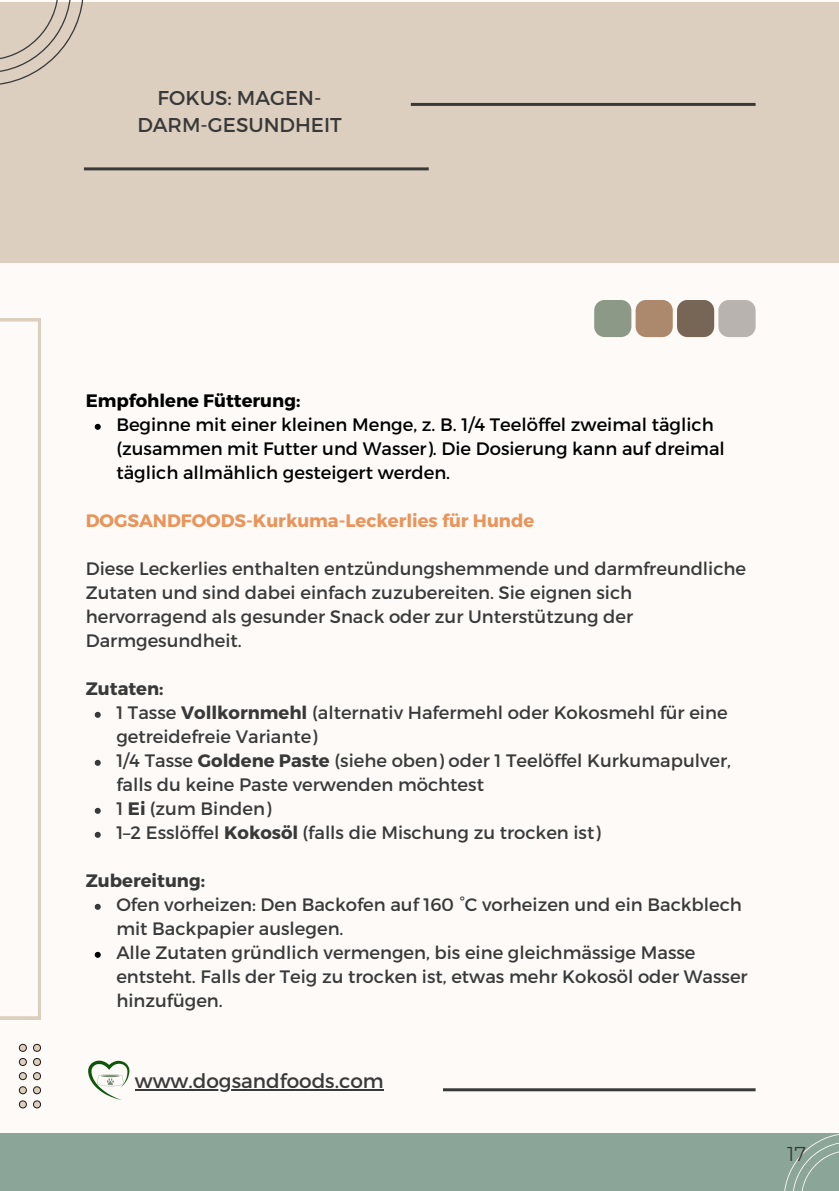
<style>
.page{position:relative;width:839px;height:1191px;background:#fff}
.page>*{position:absolute;margin:0;border:0;box-sizing:border-box;transform-origin:0 0}
.t1{font:20px/27px "Montserrat";color:#393939;text-align:center}
.t2{font:18px/24px "Montserrat";color:#393939}
.t3{font:18px/24px "Montserrat";color:#000}
.t4{font:700 18px "Montserrat";color:#e9945a}
.t5{font:700 18px "Montserrat";color:#000}
.t6{font:700 18px "Montserrat";color:#393939}
.s1{font-weight:700}
</style>
<div class="page">
<div style="left:0;top:0;width:838px;height:1191px;background:#fdfaf7"></div>
<div style="left:0;top:2px;width:838px;height:261px;background:#dccfbf"></div>
<hr style="left:411px;top:103px;width:344px;height:3px;background:#393939">
<hr style="left:84px;top:167px;width:344px;height:3px;background:#393939">
<div style="left:0;top:1133px;width:838px;height:58px;background:#8ba699"></div>
<hr style="left:443px;top:1088px;width:312px;height:3px;background:#393939">
<svg style="left:0;top:319px;width:41px;height:700px"></svg>
<div style="left:594px;top:300px;width:37px;height:37px;background:#8b9986;border-radius:10px"></div>
<div style="left:635px;top:300px;width:37px;height:37px;background:#ac886c;border-radius:10px"></div>
<div style="left:677px;top:300px;width:37px;height:37px;background:#776555;border-radius:10px"></div>
<div style="left:718px;top:300px;width:37px;height:37px;background:#b8b3ae;border-radius:10px"></div>
<svg style="left:0;top:0;width:84px;height:85px"></svg>
<svg style="left:784px;top:1134px;width:54px;height:57px"></svg>
<svg style="left:33px;top:1044px;width:8px;height:8px"></svg>
<svg style="left:33px;top:1058px;width:8px;height:8px"></svg>
<svg style="left:33px;top:1072px;width:8px;height:8px"></svg>
<svg style="left:33px;top:1086px;width:8px;height:8px"></svg>
<svg style="left:33px;top:1101px;width:8px;height:7px"></svg>
<svg style="left:19px;top:1044px;width:8px;height:8px"></svg>
<svg style="left:19px;top:1058px;width:8px;height:8px"></svg>
<svg style="left:19px;top:1072px;width:8px;height:8px"></svg>
<svg style="left:19px;top:1086px;width:8px;height:8px"></svg>
<svg style="left:19px;top:1101px;width:8px;height:7px"></svg>
<img style="left:88px;top:1060px;width:42px;height:40px">
<hr style="left:135px;top:1089px;width:249px;height:2px;background:#393939">
<svg style="left:95px;top:424px;width:6px;height:6px"></svg>
<svg style="left:95px;top:712px;width:6px;height:6px"></svg>
<svg style="left:95px;top:760px;width:6px;height:6px"></svg>
<svg style="left:95px;top:808px;width:6px;height:6px"></svg>
<svg style="left:95px;top:832px;width:6px;height:6px"></svg>
<svg style="left:95px;top:904px;width:6px;height:6px"></svg>
<svg style="left:95px;top:952px;width:6px;height:6px"></svg>
<h3 class="t1" style="left:137px;top:83px;width:206px">FOKUS: MAGEN-<br>DARM-GESUNDHEIT</h3>
<p class="t5" style="left:86px;top:389px;width:216px">Empfohlene Fütterung:</p>
<h3 class="t3" style="left:116px;top:412px;width:610px">Beginne mit einer kleinen Menge, z. B. 1/4 Teelöffel zweimal täglich (zusammen mit Futter und Wasser). Die Dosierung kann auf dreimal täglich allmählich gesteigert werden.</h3>
<p class="t4" style="left:86px;top:509px;width:450px">DOGSANDFOODS-Kurkuma-Leckerlies für Hunde</p>
<h3 class="t2" style="left:86px;top:556px;width:662px">Diese Leckerlies enthalten entzündungshemmende und darmfreundliche Zutaten und sind dabei einfach zuzubereiten. Sie eignen sich hervorragend als gesunder Snack oder zur Unterstützung der Darmgesundheit.</h3>
<p class="t6" style="left:86px;top:677px;width:79px">Zutaten:</p>
<p class="t2" style="left:116px;top:700px;width:612px">1 Tasse <span class="s1">Vollkornmehl</span> (alternativ Hafermehl oder Kokosmehl für eine getreidefreie Variante)</p>
<p class="t2" style="left:116px;top:748px;width:616px">1/4 Tasse <span class="s1">Goldene Paste</span> (siehe oben) oder 1 Teelöffel Kurkumapulver, falls du keine Paste verwenden möchtest</p>
<p class="t2" style="left:116px;top:796px;width:156px">1 <span class="s1">Ei</span> (zum Binden)</p>
<h3 class="t2" style="left:116px;top:820px;width:486px">1–2 Esslöffel <span class="s1">Kokosöl</span> (falls die Mischung zu trocken ist)</h3>
<p class="t6" style="left:86px;top:869px;width:121px">Zubereitung:</p>
<p class="t2" style="left:116px;top:892px;width:627px">Ofen vorheizen: Den Backofen auf 160 °C vorheizen und ein Backblech mit Backpapier auslegen.</p>
<p class="t2" style="left:116px;top:940px;width:633px">Alle Zutaten gründlich vermengen, bis eine gleichmässige Masse entsteht. Falls der Teig zu trocken ist, etwas mehr Kokosöl oder Wasser hinzufügen.</p>
<h1 class="t1" style="left:135px;top:1066px;width:250px">www.dogsandfoods.com</h1>
<p class="t1" style="left:787px;top:1140px;width:20px">17</p>
</div>
